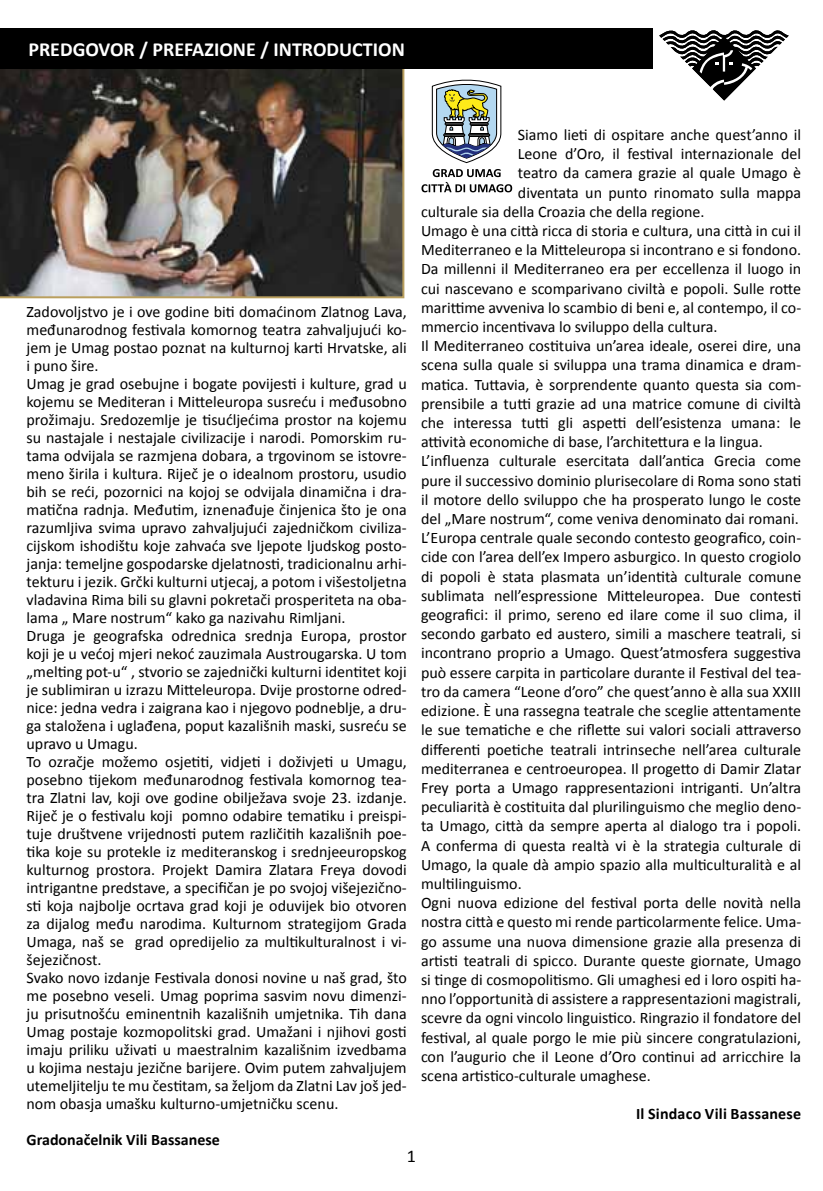
<style>
.page{position:relative;width:823px;height:1191px;background:#fff}
.page>*{position:absolute;margin:0;border:0;box-sizing:border-box;transform-origin:0 0}
.t1{font:700 20px "Calibri";color:#fff}
.t2{font:18px "Calibri";color:#000}
.t3{font:16px/18px "Calibri";color:#000}
.t4{font:700 16px "Calibri";color:#000}
</style>
<div class="page">
<img style="left:0;top:69px;width:404px;height:229px">
<svg style="left:659px;top:30px;width:129px;height:71px"></svg>
<svg style="left:421px;top:169px;width:91px;height:23px"></svg>
<svg style="left:431px;top:79px;width:70px;height:84px"></svg>
<div style="left:0;top:28px;width:652px;height:41px;background:#000"></div>
<p class="t1" style="left:28px;top:37px;width:378px">PREDGOVOR / PREFAZIONE / INTRODUCTION</p>
<p class="t3" style="left:27px;top:302px;width:381px">Zadovoljstvo je i ove godine biti domaćinom Zlatnog Lava, međunarodnog festivala komornog teatra zahvaljujući ko&shy;jem je Umag postao poznat na kulturnoj karti Hrvatske, ali i puno šire.<br>Umag je grad osebujne i bogate povijesti i kulture, grad u kojemu se Mediteran i Mitteleuropa susreću i međusobno prožimaju. Sredozemlje je tisućljećima prostor na kojemu su nastajale i nestajale civilizacije i narodi. Pomorskim ru&shy;tama odvijala se razmjena dobara, a trgovinom se istovre&shy;meno širila i kultura. Riječ je o idealnom prostoru, usudio bih se reći, pozornici na kojoj se odvijala dinamična i dra&shy;matična radnja. Međutim, iznenađuje činjenica što je ona razumljiva svima upravo zahvaljujući zajedničkom civiliza&shy;cijskom ishodištu koje zahvaća sve ljepote ljudskog posto&shy;janja: temeljne gospodarske djelatnosti, tradicionalnu arhi&shy;tekturu i jezik. Grčki kulturni utjecaj, a potom i višestoljetna vladavina Rima bili su glavni pokretači prosperiteta na oba&shy;lama „ Mare nostrum“ kako ga nazivahu Rimljani.<br>Druga je geografska odrednica srednja Europa, prostor koji je u većoj mjeri nekoć zauzimala Austrougarska. U tom „melting pot-u“ , stvorio se zajednički kulturni identitet koji je sublimiran u izrazu Mitteleuropa. Dvije prostorne odred&shy;nice: jedna vedra i zaigrana kao i njegovo podneblje, a dru&shy;ga staložena i uglađena, poput kazališnih maski, susreću se upravo u Umagu.<br>To ozračje možemo osjetiti, vidjeti i doživjeti u Umagu, posebno tijekom međunarodnog festivala komornog tea&shy;tra Zlatni lav, koji ove godine obilježava svoje 23. izdanje.<br>Riječ je o festivalu koji pomno odabire tematiku i preispi&shy;tuje društvene vrijednosti putem različitih kazališnih poe&shy;tika koje su protekle iz mediteranskog i srednjeeuropskog kulturnog prostora. Projekt Damira Zlatara Freya dovodi intrigantne predstave, a specifičan je po svojoj višejezično&shy;sti koja najbolje ocrtava grad koji je oduvijek bio otvoren za dijalog među narodima. Kulturnom strategijom Grada Umaga, naš se grad opredijelio za multikulturalnost i vi&shy;šejezičnost.<br>Svako novo izdanje Festivala donosi novine u naš grad, što me posebno veseli. Umag poprima sasvim novu dimenzi&shy;ju prisutnošću eminentnih kazališnih umjetnika. Tih dana Umag postaje kozmopolitski grad. Umažani i njihovi gosti imaju priliku uživati u maestralnim kazališnim izvedbama u kojima nestaju jezične barijere. Ovim putem zahvaljujem utemeljitelju te mu čestitam, sa željom da Zlatni Lav još jed&shy;nom obasja umašku kulturno-umjetničku scenu.</p>
<p class="t4" style="left:27px;top:1129px;width:195px">Gradonačelnik Vili Bassanese</p>
<p class="t3" style="left:517px;top:126px;width:285px">Siamo lieti di ospitare anche quest’anno il</p>
<p class="t3" style="left:517px;top:145px;width:285px">Leone d’Oro, il festival internazionale del</p>
<p class="t3" style="left:517px;top:164px;width:285px">teatro da camera grazie al quale Umago è</p>
<p class="t3" style="left:517px;top:183px;width:285px">diventata un punto rinomato sulla mappa</p>
<p class="t3" style="left:421px;top:202px;width:285px">culturale sia della Croazia che della regione.</p>
<p class="t3" style="left:421px;top:222px;width:381px">Umago è una città ricca di storia e cultura, una città in cui il</p>
<p class="t3" style="left:421px;top:241px;width:381px">Mediterraneo e la Mitteleuropa si incontrano e si fondono.</p>
<p class="t3" style="left:421px;top:260px;width:381px">Da millenni il Mediterraneo era per eccellenza il luogo in</p>
<p class="t3" style="left:421px;top:279px;width:381px">cui nascevano e scomparivano civiltà e popoli. Sulle rotte</p>
<p class="t3" style="left:421px;top:298px;width:381px">marittime avveniva lo scambio di beni e, al contempo, il co-</p>
<p class="t3" style="left:421px;top:318px;width:298px">mmercio incentivava lo sviluppo della cultura.</p>
<p class="t3" style="left:421px;top:337px;width:381px">Il Mediterraneo costituiva un’area ideale, oserei dire, una</p>
<p class="t3" style="left:421px;top:356px;width:381px">scena sulla quale si sviluppa una trama dinamica e dram-</p>
<p class="t3" style="left:421px;top:375px;width:381px">matica. Tuttavia, è sorprendente quanto questa sia com-</p>
<p class="t3" style="left:421px;top:394px;width:381px">prensibile a tutti grazie ad una matrice comune di civiltà</p>
<p class="t3" style="left:421px;top:414px;width:381px">che interessa tutti gli aspetti dell’esistenza umana: le</p>
<p class="t3" style="left:421px;top:433px;width:343px">attività economiche di base, l’architettura e la lingua.</p>
<p class="t3" style="left:421px;top:452px;width:381px">L’influenza culturale esercitata dall’antica Grecia come</p>
<p class="t3" style="left:421px;top:471px;width:381px">pure il successivo dominio plurisecolare di Roma sono stati</p>
<p class="t3" style="left:421px;top:490px;width:381px">il motore dello sviluppo che ha prosperato lungo le coste</p>
<p class="t3" style="left:421px;top:510px;width:379px">del „Mare nostrum“, come veniva denominato dai romani.</p>
<p class="t3" style="left:421px;top:529px;width:381px">L’Europa centrale quale secondo contesto geografico, coin-</p>
<p class="t3" style="left:421px;top:548px;width:381px">cide con l’area dell’ex Impero asburgico. In questo crogiolo</p>
<p class="t3" style="left:421px;top:567px;width:381px">di popoli è stata plasmata un’identità culturale comune</p>
<p class="t3" style="left:421px;top:586px;width:381px">sublimata nell’espressione Mitteleuropea. Due contesti</p>
<p class="t3" style="left:421px;top:606px;width:381px">geografici: il primo, sereno ed ilare come il suo clima, il</p>
<p class="t3" style="left:421px;top:625px;width:381px">secondo garbato ed austero, simili a maschere teatrali, si</p>
<p class="t3" style="left:421px;top:644px;width:381px">incontrano proprio a Umago. Quest’atmosfera suggestiva</p>
<p class="t3" style="left:421px;top:663px;width:381px">può essere carpita in particolare durante il Festival del tea-</p>
<p class="t3" style="left:421px;top:682px;width:381px">tro da camera “Leone d’oro” che quest’anno è alla sua XXIII</p>
<p class="t3" style="left:421px;top:702px;width:381px">edizione. È una rassegna teatrale che sceglie attentamente</p>
<p class="t3" style="left:421px;top:721px;width:381px">le sue tematiche e che riflette sui valori sociali attraverso</p>
<p class="t3" style="left:421px;top:740px;width:381px">differenti poetiche teatrali intrinseche nell’area culturale</p>
<p class="t3" style="left:421px;top:759px;width:381px">mediterranea e centroeuropea. Il progetto di Damir Zlatar</p>
<p class="t3" style="left:421px;top:778px;width:381px">Frey porta a Umago rappresentazioni intriganti. Un’altra</p>
<p class="t3" style="left:421px;top:798px;width:381px">peculiarità è costituita dal plurilinguismo che meglio deno-</p>
<p class="t3" style="left:421px;top:817px;width:381px">ta Umago, città da sempre aperta al dialogo tra i popoli.</p>
<p class="t3" style="left:421px;top:836px;width:381px">A conferma di questa realtà vi è la strategia culturale di</p>
<p class="t3" style="left:421px;top:855px;width:381px">Umago, la quale dà ampio spazio alla multiculturalità e al</p>
<p class="t3" style="left:421px;top:874px;width:102px">multilinguismo.</p>
<p class="t3" style="left:421px;top:894px;width:381px">Ogni nuova edizione del festival porta delle novità nella</p>
<p class="t3" style="left:421px;top:913px;width:381px">nostra città e questo mi rende particolarmente felice. Uma-</p>
<p class="t3" style="left:421px;top:932px;width:381px">go assume una nuova dimensione grazie alla presenza di</p>
<p class="t3" style="left:421px;top:951px;width:381px">artisti teatrali di spicco. Durante queste giornate, Umago</p>
<p class="t3" style="left:421px;top:970px;width:381px">si tinge di cosmopolitismo. Gli umaghesi ed i loro ospiti ha-</p>
<p class="t3" style="left:421px;top:990px;width:381px">nno l’opportunità di assistere a rappresentazioni magistrali,</p>
<p class="t3" style="left:421px;top:1009px;width:381px">scevre da ogni vincolo linguistico. Ringrazio il fondatore del</p>
<p class="t3" style="left:421px;top:1028px;width:381px">festival, al quale porgo le mie più sincere congratulazioni,</p>
<p class="t3" style="left:421px;top:1047px;width:381px">con l’augurio che il Leone d’Oro continui ad arricchire la</p>
<p class="t3" style="left:421px;top:1066px;width:231px">scena artistico-culturale umaghese.</p>
<p class="t4" style="left:635px;top:1104px;width:166px">Il Sindaco Vili Bassanese</p>
<p class="t2" style="left:406px;top:1144px;width:11px">1</p>
</div>
